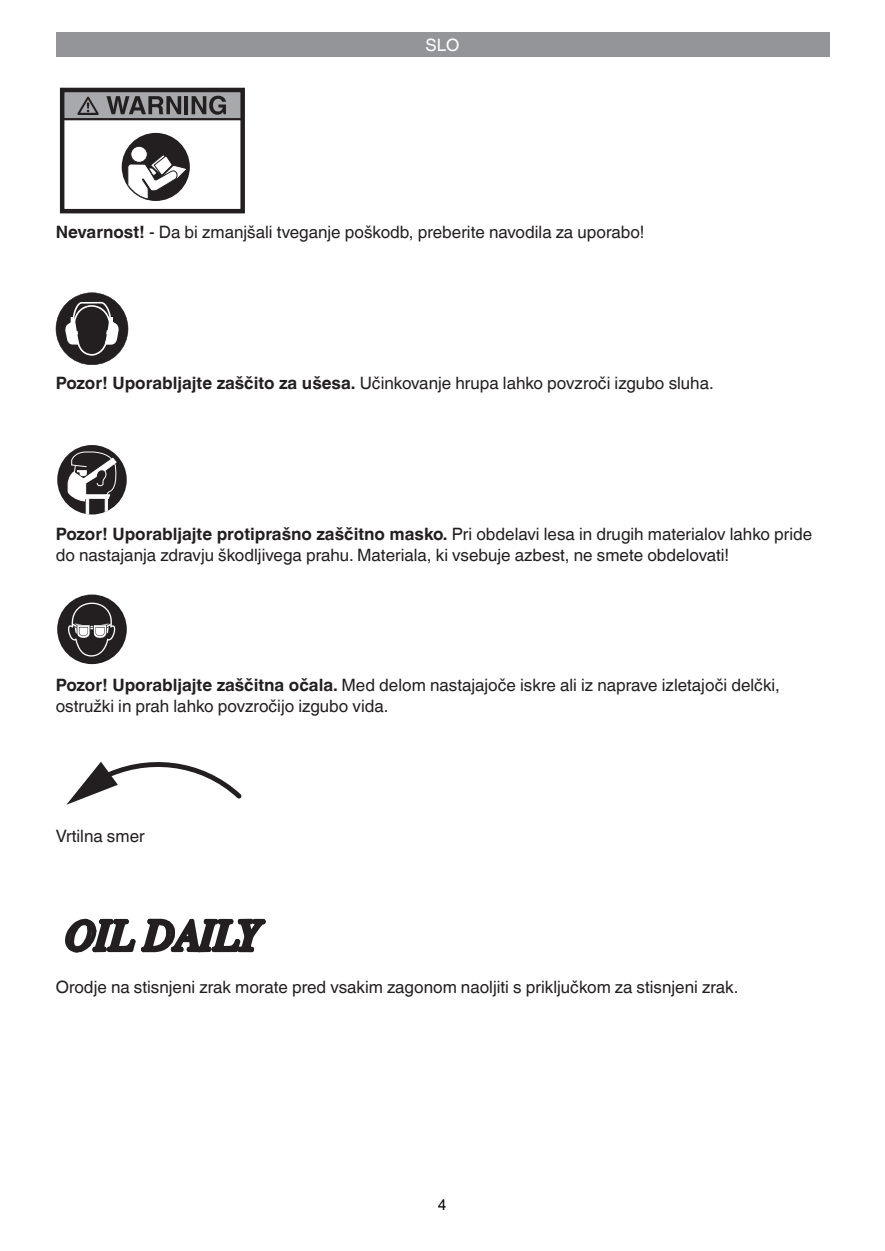
<style>
.page{position:relative;width:885px;height:1251px;background:#fff}
.page>*{position:absolute;margin:0;border:0;box-sizing:border-box;transform-origin:0 0}
.t1{font:17.1px/20.4px "Helvetica World";color:#231f20}
.t2{font:17.1px "Helvetica World";color:#fff}
.t3{font:15px "Arial";color:#000}
.s1{font-weight:700}
</style>
<div class="page">
<div style="left:56px;top:33px;width:773px;height:24px;background:#939598"></div>
<svg style="left:56px;top:292px;width:72px;height:73px"></svg>
<div style="left:57px;top:594px;width:70px;height:70px;background:#231f20;border-radius:50%"></div>
<svg style="left:67px;top:601px;width:49px;height:55px"></svg>
<div style="left:57px;top:445px;width:70px;height:69px;background:#231f20;border-radius:50%"></div>
<svg style="left:68px;top:451px;width:51px;height:63px"></svg>
<div style="left:120px;top:132px;width:71px;height:70px;background:#231f20;border-radius:50%"></div>
<div style="left:119px;top:130px;width:73px;height:73px;border:3px solid #fff;border-radius:50%"></div>
<div style="left:131px;top:146px;width:16px;height:16px;background:#fff;border-radius:50%"></div>
<div style="left:130px;top:146px;width:18px;height:17px;border:1px solid #231f20;border-radius:50%"></div>
<svg style="left:127px;top:153px;width:61px;height:47px"></svg>
<div style="left:62px;top:91px;width:180px;height:28px;background:#a8a9ad"></div>
<div style="left:62px;top:90px;width:180px;height:30px;border:2px solid #231f20"></div>
<div style="left:60px;top:88px;width:185px;height:125px;border:4px solid #231f20"></div>
<svg style="left:77px;top:97px;width:22px;height:18px"></svg>
<svg style="left:106px;top:96px;width:75px;height:18px"></svg>
<hr style="left:184px;top:96px;width:4px;height:18px;background:#231f20">
<svg style="left:191px;top:96px;width:35px;height:19px"></svg>
<svg style="left:65px;top:918px;width:201px;height:35px"></svg>
<svg style="left:67px;top:761px;width:175px;height:43px"></svg>
<p class="t2" style="left:425px;top:31px;width:35px">SLO</p>
<p class="t1" style="left:56px;top:220px;width:590px"><span class="s1">Nevarnost!</span> - Da bi zmanjšali tveganje poškodb, preberite navodila za uporabo!</p>
<p class="t1" style="left:56px;top:371px;width:659px"><span class="s1">Pozor! Uporabljajte zaščito za ušesa.</span> Učinkovanje hrupa lahko povzroči izgubo sluha.</p>
<p class="t1" style="left:56px;top:522px;width:757px"><span class="s1">Pozor! Uporabljajte protiprašno zaščitno masko.</span> Pri obdelavi lesa in drugih materialov lahko pride do nastajanja zdravju škodljivega prahu. Materiala, ki vsebuje azbest, ne smete obdelovati!</p>
<p class="t1" style="left:56px;top:673px;width:725px"><span class="s1">Pozor! Uporabljajte zaščitna očala.</span> Med delom nastajajoče iskre ali iz naprave izletajoči delčki, ostružki in prah lahko povzročijo izgubo vida.</p>
<p class="t1" style="left:56px;top:824px;width:90px">Vrtilna smer</p>
<p class="t1" style="left:56px;top:975px;width:684px">Orodje na stisnjeni zrak morate pred vsakim zagonom naoljiti s priključkom za stisnjeni zrak.</p>
<p class="t3" style="left:438px;top:1194px;width:10px">4</p>
</div>
